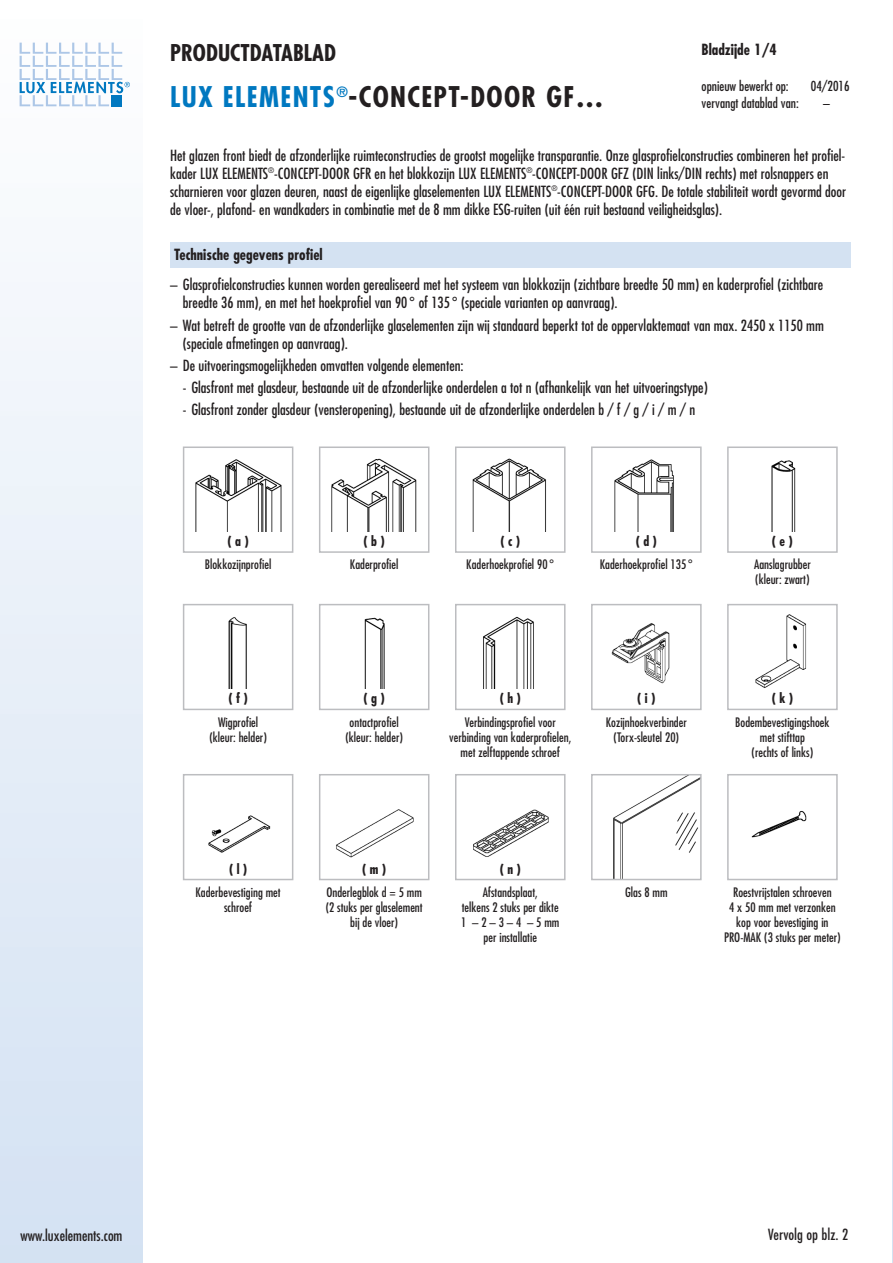
<style>
.page{position:relative;width:893px;height:1263px;background:#fff}
.page>*{position:absolute;margin:0;border:0;box-sizing:border-box;transform-origin:0 0}
.t1{font:700 condensed 27.75px "Futura";letter-spacing:.05em;color:#231f20}
.t2{font:700 condensed 22.5px "Futura";color:#231f20}
.t3{font:condensed 15px/18px "Futura";color:#231f20}
.t4{font:700 condensed 15px "Futura";color:#231f20}
.t5{font:500 condensed 15px "Futura";color:#231f20}
.t6{font:condensed 13.5px "Futura";color:#231f20}
.t7{font:700 condensed 13.5px "Futura";color:#231f20}
.t8{font:condensed 12.75px/15px "Futura";color:#231f20;text-align:center}
.s1{color:#0078c0}
</style>
<div class="page">
<svg style="left:892px;top:282px;width:1px;height:980px"></svg>
<div style="left:170px;top:242px;width:680px;height:25px;background:#d4e2f2"></div>
<div style="left:0;top:0;width:142px;height:1263px;background:linear-gradient(to bottom,#fefefe,#d4e1f3)"></div>
<svg style="left:20px;top:43px;width:110px;height:63px"></svg>
<img style="left:331px;top:458px;width:86px;height:73px">
<img style="left:472px;top:458px;width:74px;height:73px">
<img style="left:195px;top:459px;width:87px;height:72px">
<img style="left:614px;top:459px;width:60px;height:72px">
<img style="left:228px;top:617px;width:19px;height:72px">
<img style="left:364px;top:617px;width:21px;height:72px">
<img style="left:771px;top:460px;width:25px;height:71px">
<img style="left:755px;top:614px;width:52px;height:74px">
<div style="left:727px;top:604px;width:111px;height:106px;border:2px solid #bcbdc0"></div>
<img style="left:208px;top:815px;width:63px;height:38px">
<div style="left:183px;top:774px;width:110px;height:106px;border:2px solid #bcbdc0"></div>
<img style="left:611px;top:623px;width:59px;height:61px">
<div style="left:591px;top:604px;width:111px;height:106px;border:2px solid #bcbdc0"></div>
<img style="left:336px;top:809px;width:78px;height:49px">
<div style="left:319px;top:774px;width:110px;height:106px;border:2px solid #bcbdc0"></div>
<div style="left:319px;top:446px;width:110px;height:107px;border:2px solid #bcbdc0"></div>
<div style="left:455px;top:446px;width:111px;height:107px;border:2px solid #bcbdc0"></div>
<div style="left:183px;top:446px;width:110px;height:107px;border:2px solid #bcbdc0"></div>
<div style="left:591px;top:446px;width:111px;height:107px;border:2px solid #bcbdc0"></div>
<div style="left:183px;top:604px;width:110px;height:106px;border:2px solid #bcbdc0"></div>
<div style="left:319px;top:604px;width:110px;height:106px;border:2px solid #bcbdc0"></div>
<div style="left:727px;top:446px;width:111px;height:107px;border:2px solid #bcbdc0"></div>
<img style="left:483px;top:616px;width:51px;height:73px">
<div style="left:455px;top:604px;width:111px;height:106px;border:2px solid #bcbdc0"></div>
<img style="left:613px;top:777px;width:86px;height:100px">
<div style="left:591px;top:774px;width:111px;height:106px;border:2px solid #bcbdc0"></div>
<img style="left:751px;top:811px;width:56px;height:27px">
<div style="left:727px;top:774px;width:111px;height:106px;border:2px solid #bcbdc0"></div>
<img style="left:473px;top:809px;width:76px;height:48px">
<div style="left:455px;top:774px;width:111px;height:106px;border:2px solid #bcbdc0"></div>
<h2 class="t2" style="left:170px;top:42px;width:167px">PRODUCTDATABLAD</h2>
<h1 class="t1" style="left:170px;top:85px;width:435px"><span class="s1">LUX ELEMENTS</span><sup>®</sup>-CONCEPT-DOOR GF…</h1>
<p class="t4" style="left:702px;top:43px;width:77px">Bladzijde 1/4</p>
<p class="t6" style="left:702px;top:80px;width:89px">opnieuw bewerkt op:</p>
<p class="t6" style="left:811px;top:80px;width:40px">04/2016</p>
<p class="t6" style="left:702px;top:97px;width:99px">vervangt datablad van:</p>
<p class="t6" style="left:823px;top:97px;width:8px">–</p>
<p class="t3" style="left:170px;top:147px;width:678px">Het glazen front biedt de afzonderlijke ruimteconstructies de grootst mogelijke transparantie. Onze glasprofielconstructies combineren het profiel&shy;kader LUX ELEMENTS<sup>®</sup>-CONCEPT-DOOR GFR en het blokkozijn LUX ELEMENTS<sup>®</sup>-CONCEPT-DOOR GFZ (DIN links/DIN rechts) met rolsnappers en scharnieren voor glazen deuren, naast de eigenlijke glaselementen LUX ELEMENTS<sup>®</sup>-CONCEPT-DOOR GFG. De totale stabiliteit wordt gevormd door de vloer-, plafond- en wandkaders in combinatie met de 8 mm dikke ESG-ruiten (uit één ruit bestaand veiligheidsglas).</p>
<p class="t4" style="left:174px;top:247px;width:150px">Technische gegevens profiel</p>
<p class="t3" style="left:183px;top:277px;width:642px;text-indent:-13px">– Glasprofielconstructies kunnen worden gerealiseerd met het systeem van blokkozijn (zichtbare breedte 50 mm) en kaderprofiel (zichtbare breedte 36 mm), en met het hoekprofiel van 90 ° of 135 ° (speciale varianten op aanvraag).</p>
<p class="t3" style="left:183px;top:317px;width:643px;text-indent:-13px">– Wat betreft de grootte van de afzonderlijke glaselementen zijn wij standaard beperkt tot de oppervlaktemaat van max. 2450 x 1150 mm (speciale afmetingen op aanvraag).</p>
<p class="t3" style="left:170px;top:357px;width:295px">– De uitvoeringsmogelijkheden omvatten volgende elementen:</p>
<p class="t3" style="left:183px;top:379px;width:526px">- Glasfront met glasdeur, bestaande uit de afzonderlijke onderdelen a tot n (afhankelijk van het uitvoeringstype)</p>
<p class="t3" style="left:183px;top:402px;width:514px">- Glasfront zonder glasdeur (vensteropening), bestaande uit de afzonderlijke onderdelen b / f / g / i / m / n</p>
<p class="t7" style="left:227px;top:535px;width:23px">( a )</p>
<p class="t7" style="left:364px;top:535px;width:23px">( b )</p>
<p class="t7" style="left:500px;top:535px;width:21px">( c )</p>
<p class="t7" style="left:636px;top:535px;width:23px">( d )</p>
<p class="t8" style="left:205px;top:558px;width:68px">Blokkozijnprofiel</p>
<p class="t8" style="left:350px;top:558px;width:50px">Kaderprofiel</p>
<p class="t8" style="left:466px;top:558px;width:89px">Kaderhoekprofiel 90°</p>
<p class="t8" style="left:600px;top:558px;width:95px">Kaderhoekprofiel 135°</p>
<p class="t7" style="left:772px;top:535px;width:22px">( e )</p>
<p class="t8" style="left:754px;top:558px;width:58px;text-align:left">Aanslagrubber (kleur: zwart)</p>
<p class="t7" style="left:228px;top:692px;width:21px">( f )</p>
<p class="t7" style="left:364px;top:692px;width:23px">( g )</p>
<p class="t7" style="left:500px;top:692px;width:23px">( h )</p>
<p class="t8" style="left:209px;top:715px;width:59px">Wigprofiel (kleur: helder)</p>
<p class="t8" style="left:345px;top:715px;width:59px">ontactprofiel (kleur: helder)</p>
<p class="t8" style="left:449px;top:715px;width:124px">Verbindingsprofiel voor verbinding van kaderprofielen, met zelftappende schroef</p>
<p class="t7" style="left:637px;top:692px;width:20px">( i )</p>
<p class="t7" style="left:772px;top:692px;width:23px">( k )</p>
<p class="t8" style="left:606px;top:715px;width:82px">Kozijnhoekverbinder (Torx-sleutel 20)</p>
<p class="t8" style="left:735px;top:715px;width:96px">Bodembevestigingshoek met stifttap<br>(rechts of links)</p>
<p class="t7" style="left:229px;top:863px;width:20px">( l )</p>
<p class="t7" style="left:362px;top:863px;width:26px">( m )</p>
<p class="t8" style="left:196px;top:885px;width:87px">Kaderbevestiging met schroef</p>
<p class="t8" style="left:326px;top:885px;width:99px">Onderlegblok d = 5 mm (2 stuks per glaselement bij de vloer)</p>
<p class="t7" style="left:500px;top:863px;width:23px">( n )</p>
<p class="t8" style="left:461px;top:885px;width:100px">Afstandsplaat,<br>telkens 2 stuks per dikte<br>1 –2 –3 –4 –5 mm per installatie</p>
<p class="t8" style="left:625px;top:885px;width:44px">Glas 8 mm</p>
<p class="t8" style="left:724px;top:885px;width:118px">Roestvrijstalen schroeven<br>4 x 50 mm met verzonken kop voor bevestiging in<br>PRO-MAK (3 stuks per meter)</p>
<p class="t3" style="left:21px;top:1227px;width:103px">www.luxelements.com</p>
<p class="t5" style="left:768px;top:1226px;width:82px">Vervolg op blz. 2</p>
</div>
